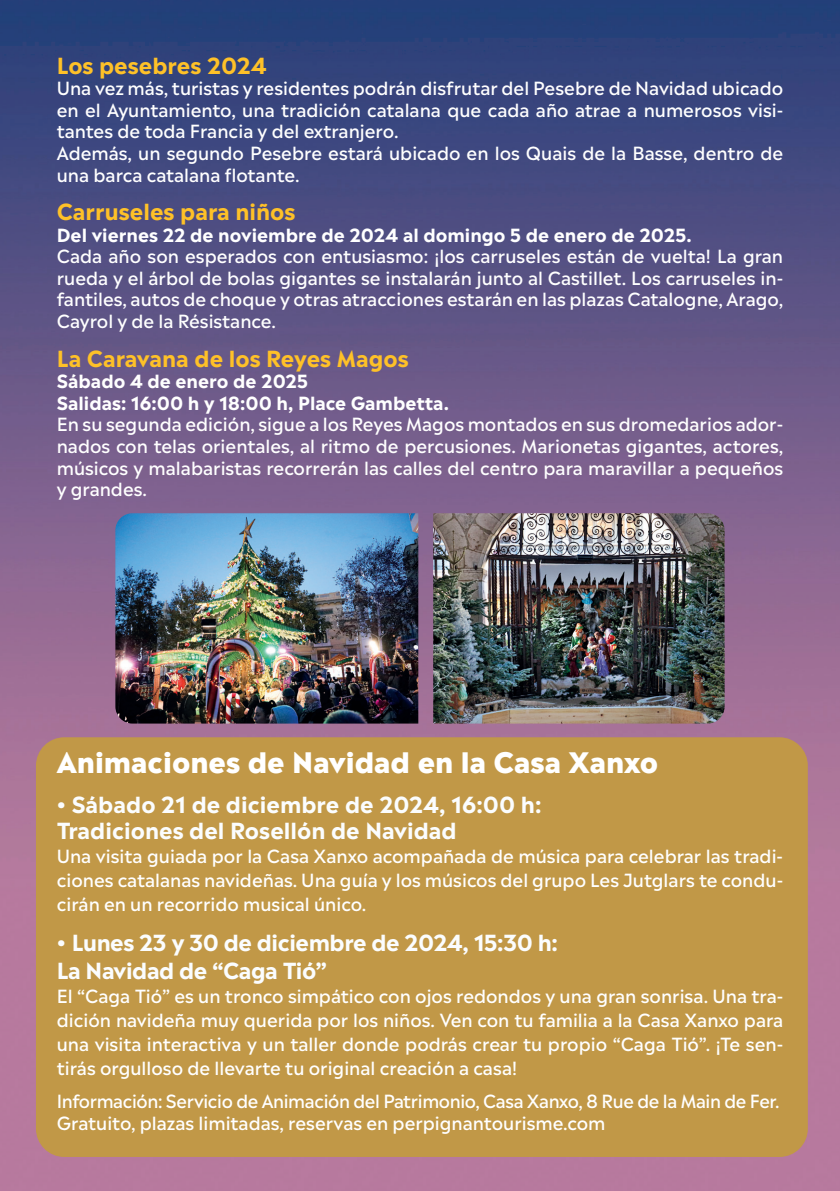
<style>
.page{position:relative;width:840px;height:1191px;background:#fff}
.page>*{position:absolute;margin:0;border:0;box-sizing:border-box;transform-origin:0 0}
.t1{font:800 28px "Madera";color:#fff}
.t2{font:700 22px/26px "Madera";color:#fbfdfe}
.t3{font:700 22px "Madera";color:#fec128}
.t4{font:700 22px/28px "Madera";letter-spacing:-.02em;color:#fbfdfe}
.t5{font:500 18px/21.6px "Madera";color:#fff;text-align:justify}
.t6{font:500 18px/21.6px "Madera";letter-spacing:-.02em;color:#fff}
.t7{font:700 18px/21.6px "Madera";color:#fff}
</style>
<div class="page">
<img style="left:0;top:0;width:839px;height:1191px">
<div style="left:36px;top:737px;width:771px;height:420px;background:#c19847;border-radius:28px"></div>
<img style="left:115px;top:513px;width:303px;height:210px">
<img style="left:433px;top:513px;width:291px;height:210px">
<p class="t3" style="left:57px;top:48px;width:211px">Los pesebres 2024</p>
<p class="t5" style="left:57px;top:77px;width:727px;text-align:left">Una vez más, turistas y residentes podrán disfrutar del Pesebre de Navidad ubicado en el Ayuntamiento, una tradición catalana que cada año atrae a numerosos visi&shy;tantes de toda Francia y del extranjero.<br>Además, un segundo Pesebre estará ubicado en los Quais de la Basse, dentro de una barca catalana flotante.</p>
<p class="t3" style="left:57px;top:195px;width:240px">Carruseles para niños</p>
<p class="t7" style="left:57px;top:223px;width:636px">Del viernes 22 de noviembre de 2024 al domingo 5 de enero de 2025.</p>
<p class="t5" style="left:57px;top:245px;width:727px">Cada año son esperados con entusiasmo: ¡los carruseles están de vuelta! La gran rueda y el árbol de bolas gigantes se instalarán junto al Castillet. Los carruseles in&shy;fantiles, autos de choque y otras atracciones estarán en las plazas Catalogne, Arago, Cayrol y de la Résistance.</p>
<p class="t3" style="left:57px;top:341px;width:353px">La Caravana de los Reyes Magos</p>
<p class="t7" style="left:57px;top:370px;width:393px">Sábado 4 de enero de 2025<br>Salidas: 16:00 h y 18:00 h, Place Gambetta.</p>
<p class="t5" style="left:57px;top:413px;width:727px">En su segunda edición, sigue a los Reyes Magos montados en sus dromedarios ador&shy;nados con telas orientales, al ritmo de percusiones. Marionetas gigantes, actores, músicos y malabaristas recorrerán las calles del centro para maravillar a pequeños y grandes.</p>
<h1 class="t1" style="left:57px;top:740px;width:602px">Animaciones de Navidad en la Casa Xanxo</h1>
<p class="t2" style="left:57px;top:790px;width:486px">• Sábado 21 de diciembre de 2024, 16:00 h:<br>Tradiciones del Rosellón de Navidad</p>
<p class="t5" style="left:57px;top:843px;width:727px;line-height:24px">Una visita guiada por la Casa Xanxo acompañada de música para celebrar las tradi&shy;ciones catalanas navideñas. Una guía y los músicos del grupo Les Jutglars te condu&shy;cirán en un recorrido musical único.</p>
<p class="t4" style="left:57px;top:927px;width:502px">• Lunes 23 y 30 de diciembre de 2024, 15:30 h:<br>La Navidad de “Caga Tió”</p>
<p class="t5" style="left:57px;top:983px;width:727px;line-height:24px">El “Caga Tió” es un tronco simpático con ojos redondos y una gran sonrisa. Una tra&shy;dición navideña muy querida por los niños. Ven con tu familia a la Casa Xanxo para una visita interactiva y un taller donde podrás crear tu propio “Caga Tió”. ¡Te sen&shy;tirás orgulloso de llevarte tu original creación a casa!</p>
<p class="t6" style="left:57px;top:1090px;width:724px">Información: Servicio de Animación del Patrimonio, Casa Xanxo, 8 Rue de la Main de Fer.<br>Gratuito, plazas limitadas, reservas en perpignantourisme.com</p>
</div>
